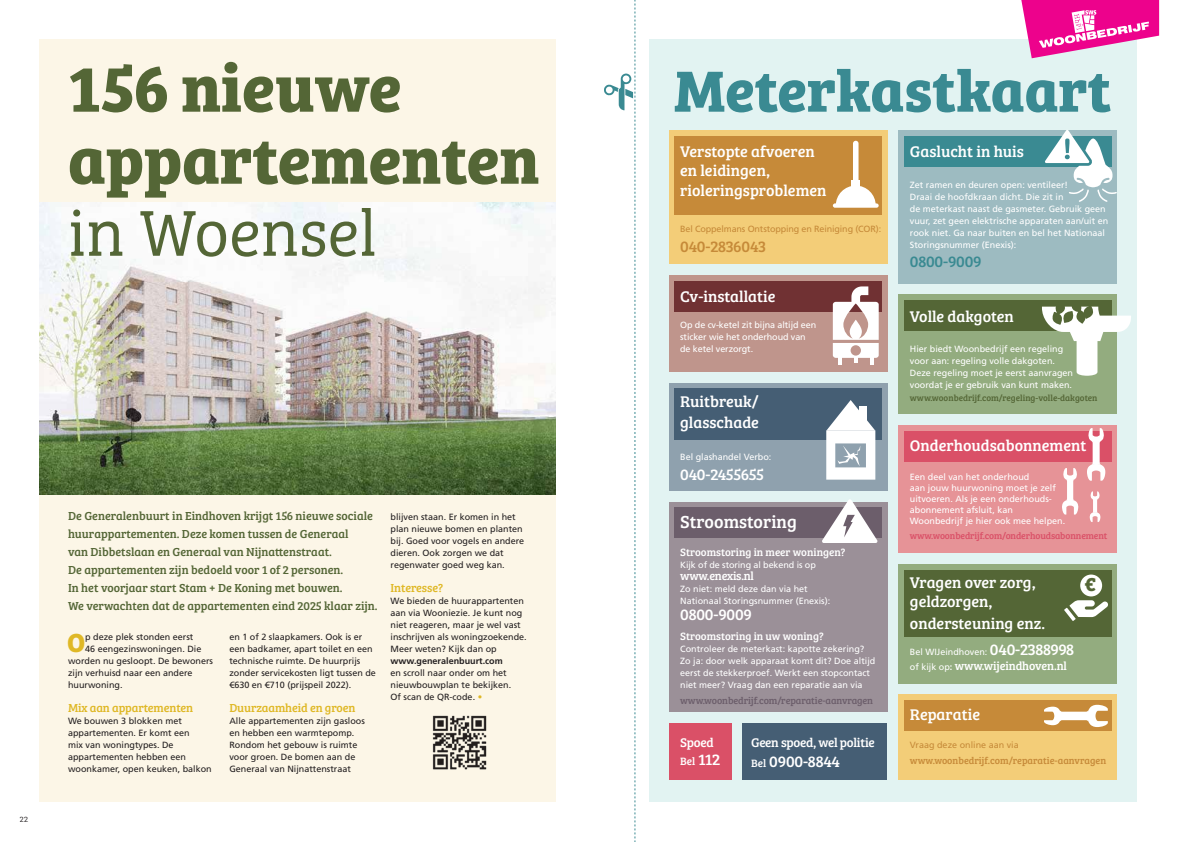
<style>
.page{position:relative;width:1191px;height:842px;background:#fff}
.page>*{position:absolute;margin:0;border:0;box-sizing:border-box;transform-origin:0 0}
.t1{font:700 67px/72px "Bree Serif";color:#546636}
.t2{font:67px "Bree Serif Lt";color:#546636}
.t3{font:700 60px "Bree Serif";color:#3a8a92}
.t4{font:700 27px "Bree Serif";color:#dfb826}
.t5{font:700 20px "Bree Serif";color:#546636}
.t6{font:18px "Bree Serif";color:#fff}
.t7{font:16px/19.6px "Bree Serif";color:#fff}
.t8{font:16px "Bree Serif";letter-spacing:-.01em;color:#c68a39}
.t9{font:16px "Bree Serif";letter-spacing:-.02em;color:#fff}
.t10{font:16px "Bree Serif";letter-spacing:-.01em;color:#3a8a92}
.t11{font:13px "Bree Serif";letter-spacing:-.02em;color:#fff}
.t12{font:12px/18px "Bree Serif";color:#546636}
.t13{font:12px "Bree Serif";letter-spacing:-.01em;color:#dfb826}
.t14{font:12px "Bree Serif";letter-spacing:-.015em;color:#fff}
.t15{font:11px "Bree Serif";color:#fff}
.t16{font:10px "Bree Serif";color:#c68a39}
.t17{font:10px "Bree Serif";letter-spacing:-.01em;color:#6c5e6b}
.t18{font:9.5px "Bree Serif";letter-spacing:-.01em;color:#da5067}
.t19{font:9px/12px "Frutiger LT Std";color:#fff}
.t20{font:9px/12px "Frutiger LT Std";color:#231f20}
.t21{font:9px "Frutiger LT Std";letter-spacing:-.015em;color:#c68a39}
.t22{font:9px "Bree Serif";color:#546636}
.t23{font:700 9px "Frutiger LT Std";color:#231f20}
.t24{font:8px "Bree Serif Lt";color:#231f20}
.s1{color:#dfb826}
.s2{font-size:16px}
.s3{font-size:11px}
.s4{font-family:"Bree Serif";font-size:16px}
.s5{font-family:"Frutiger LT Std";font-size:9px}
.s6{font-family:"Frutiger LT Std";font-weight:700;font-size:9px}
</style>
<div class="page">
<div style="left:40px;top:40px;width:516px;height:762px;background:#fcf6e7"></div>
<img style="left:40px;top:203px;width:516px;height:291px">
<div style="left:649px;top:40px;width:487px;height:762px;background:#e2f3f2"></div>
<div style="left:669px;top:130px;width:218px;height:134px;background:#f3cd78"></div>
<div style="left:669px;top:275px;width:218px;height:96px;background:#bf958c"></div>
<div style="left:669px;top:383px;width:218px;height:107px;background:#8fa1ae"></div>
<div style="left:898px;top:130px;width:218px;height:153px;background:#9dbbc1"></div>
<div style="left:898px;top:295px;width:218px;height:119px;background:#93ac7f"></div>
<div style="left:898px;top:425px;width:218px;height:128px;background:#e69397"></div>
<div style="left:898px;top:564px;width:218px;height:119px;background:#93ac7f"></div>
<div style="left:898px;top:694px;width:218px;height:86px;background:#f3cd78"></div>
<div style="left:669px;top:723px;width:62px;height:57px;background:#da5067"></div>
<div style="left:742px;top:723px;width:145px;height:57px;background:#455e74"></div>
<div style="left:674px;top:136px;width:207px;height:79px;background:#c68a39"></div>
<div style="left:904px;top:136px;width:207px;height:31px;background:#3a8a92"></div>
<div style="left:904px;top:300px;width:207px;height:31px;background:#546636"></div>
<div style="left:903px;top:570px;width:208px;height:66px;background:#546636"></div>
<div style="left:904px;top:431px;width:207px;height:31px;background:#da5067"></div>
<div style="left:904px;top:700px;width:207px;height:31px;background:#c68a39"></div>
<div style="left:833px;top:203px;width:45px;height:5px;background:#fff;border-radius:2px"></div>
<svg style="left:835px;top:141px;width:40px;height:63px"></svg>
<div style="left:674px;top:388px;width:207px;height:52px;background:#455e74"></div>
<svg style="left:1045px;top:130px;width:72px;height:73px"></svg>
<svg style="left:826px;top:400px;width:49px;height:80px"></svg>
<div style="left:859px;top:407px;width:8px;height:15px;background:#fff"></div>
<svg style="left:1087px;top:428px;width:18px;height:53px"></svg>
<svg style="left:1062px;top:468px;width:16px;height:47px"></svg>
<svg style="left:1089px;top:491px;width:11px;height:31px"></svg>
<svg style="left:1044px;top:704px;width:63px;height:23px"></svg>
<svg style="left:1064px;top:574px;width:44px;height:47px"></svg>
<div style="left:669px;top:502px;width:218px;height:209px;background:#9b9098"></div>
<div style="left:674px;top:507px;width:207px;height:31px;background:#6c5e6b"></div>
<svg style="left:822px;top:499px;width:55px;height:44px"></svg>
<div style="left:674px;top:281px;width:207px;height:30px;background:#703133"></div>
<svg style="left:833px;top:286px;width:45px;height:77px"></svg>
<hr style="left:838px;top:353px;width:4px;height:12px;background:#fff">
<svg style="left:1042px;top:300px;width:89px;height:76px"></svg>
<svg style="left:1021px;top:0;width:138px;height:58px"></svg>
<img style="left:432px;top:715px;width:55px;height:55px">
<svg style="left:604px;top:0;width:31px;height:842px"></svg>
<h1 class="t1" style="left:68px;top:48px;width:473px">156 nieuwe appartementen</h1>
<h1 class="t2" style="left:68px;top:185px;width:310px">in Woensel</h1>
<p class="t24" style="left:20px;top:814px;width:10px">22</p>
<p class="t12" style="left:68px;top:506px;width:311px">De Generalenbuurt in Eindhoven krijgt 156 nieuwe sociale huurappartementen. Deze komen tussen de Generaal<br>van Dibbetslaan en Generaal van Nijnattenstraat.<br>De appartementen zijn bedoeld voor 1 of 2 personen.<br>In het voorjaar start Stam + De Koning met bouwen.<br>We verwachten dat de appartementen eind 2025 klaar zijn.</p>
<h3 class="t4" style="left:67px;top:621px;width:20px">O</h3>
<p class="t20" style="left:85px;top:631px;width:110px">p deze plek stonden eerst</p>
<p class="t20" style="left:85px;top:643px;width:118px">46 eengezinswoningen. Die</p>
<p class="t20" style="left:68px;top:655px;width:147px">worden nu gesloopt. De bewoners</p>
<p class="t20" style="left:68px;top:667px;width:126px">zijn verhuisd naar een andere</p>
<p class="t20" style="left:68px;top:679px;width:56px">huurwoning.</p>
<h3 class="t13" style="left:68px;top:699px;width:127px">Mix aan appartementen</h3>
<p class="t20" style="left:68px;top:715px;width:145px">We bouwen 3 blokken met appartementen. Er komt een<br>mix van woningtypes. De appartementen hebben een woonkamer, open keuken, balkon</p>
<p class="t20" style="left:229px;top:631px;width:148px">en 1 of 2 slaapkamers. Ook is er een badkamer, apart toilet en een technische ruimte. De huurprijs zonder servicekosten ligt tussen de €630 en €710 (prijspeil 2022).</p>
<h3 class="t13" style="left:229px;top:699px;width:128px">Duurzaamheid en groen</h3>
<p class="t20" style="left:229px;top:715px;width:137px">Alle appartementen zijn gasloos en hebben een warmtepomp.<br>Rondom het gebouw is ruimte voor groen. De bomen aan de<br>Generaal van Nijnattenstraat</p>
<p class="t20" style="left:390px;top:511px;width:135px">blijven staan. Er komen in het plan nieuwe bomen en planten bij. Goed voor vogels en andere dieren. Ook zorgen we dat regenwater goed weg kan.</p>
<h3 class="t13" style="left:390px;top:579px;width:54px">Interesse?</h3>
<p class="t20" style="left:390px;top:595px;width:138px">We bieden de huurappartenten aan via Wooniezie. Je kunt nog niet reageren, maar je wel vast inschrijven als woningzoekende.<br>Meer weten? Kijk dan op</p>
<p class="t23" style="left:390px;top:655px;width:114px">www.generalenbuurt.com</p>
<p class="t20" style="left:390px;top:667px;width:122px">en scroll naar onder om het nieuwbouwplan te bekijken.<br>Of scan de QR-code. <span class="s1">•</span></p>
<h2 class="t3" style="left:674px;top:44px;width:439px">Meterkastkaart</h2>
<h3 class="t7" style="left:680px;top:140px;width:148px">Verstopte afvoeren en leidingen, rioleringsproblemen</h3>
<p class="t21" style="left:680px;top:223px;width:202px">Bel Coppelmans Ontstopping en Reiniging (COR):</p>
<h3 class="t8" style="left:680px;top:234px;width:88px">040-2836043</h3>
<h3 class="t7" style="left:680px;top:286px;width:97px">Cv-installatie</h3>
<p class="t19" style="left:680px;top:319px;width:137px">Op de cv-ketel zit bijna altijd een sticker wie het onderhoud van de ketel verzorgt.</p>
<h3 class="t7" style="left:680px;top:389px;width:80px;line-height:21.6px">Ruitbreuk/ glasschade</h3>
<p class="t19" style="left:680px;top:451px;width:93px">Bel glashandel Verbo:</p>
<h3 class="t9" style="left:680px;top:462px;width:85px">040-2455655</h3>
<h3 class="t6" style="left:680px;top:508px;width:118px">Stroomstoring</h3>
<p class="t15" style="left:680px;top:544px;width:167px">Stroomstoring in meer woningen?</p>
<p class="t19" style="left:680px;top:559px;width:137px">Kijk of de storing al bekend is op</p>
<h3 class="t14" style="left:680px;top:567px;width:75px">www.enexis.nl</h3>
<p class="t19" style="left:680px;top:583px;width:152px">Zo niet: meld deze dan via het<br>Nationaal Storingsnummer (Enexis):</p>
<h3 class="t7" style="left:680px;top:603px;width:73px">0800-9009</h3>
<p class="t15" style="left:680px;top:628px;width:145px">Stroomstoring in uw woning?</p>
<p class="t19" style="left:680px;top:643px;width:197px">Controleer de meterkast: kapotte zekering?<br>Zo ja: door welk apparaat komt dit? Doe altijd eerst de stekkerproef. Werkt een stopcontact niet meer? Vraag dan een reparatie aan via</p>
<p class="t17" style="left:680px;top:693px;width:194px">www.woonbedrijf.com/reparatie-aanvragen</p>
<h3 class="t11" style="left:680px;top:732px;width:35px">Spoed</h3>
<p class="t15" style="left:680px;top:753px;width:41px">Bel <span class="s2">112</span></p>
<h3 class="t11" style="left:751px;top:732px;width:125px">Geen spoed, wel politie</h3>
<h3 class="t7" style="left:751px;top:750px;width:90px"><span class="s3">Bel</span> 0900-8844</h3>
<h3 class="t7" style="left:910px;top:141px;width:116px">Gaslucht in huis</h3>
<p class="t19" style="left:910px;top:179px;width:200px">Zet ramen en deuren open: ventileer!<br>Draai de hoofdkraan dicht. Die zit in<br>de meterkast naast de gasmeter. Gebruik geen vuur, zet geen elektrische apparaten aan/uit en rook niet. Ga naar buiten en bel het Nationaal Storingsnummer (Enexis):</p>
<h3 class="t10" style="left:910px;top:249px;width:73px">0800-9009</h3>
<h3 class="t7" style="left:910px;top:305px;width:105px">Volle dakgoten</h3>
<p class="t19" style="left:910px;top:343px;width:165px">Hier biedt Woonbedrijf een regeling voor aan: regeling volle dakgoten.<br>Deze regeling moet je eerst aanvragen voordat je er gebruik van kunt maken.</p>
<p class="t22" style="left:910px;top:391px;width:189px">www.woonbedrijf.com/regeling-volle-dakgoten</p>
<h3 class="t7" style="left:910px;top:435px;width:178px">Onderhoudsabonnement</h3>
<p class="t19" style="left:910px;top:471px;width:157px;line-height:11px">Een deel van het onderhoud<br>aan jouw huurwoning moet je zelf uitvoeren. Als je een onderhouds&shy;abonnement afsluit, kan<br>Woonbedrijf je hier ook mee helpen.</p>
<p class="t18" style="left:910px;top:529px;width:199px">www.woonbedrijf.com/onderhoudsabonnement</p>
<h3 class="t7" style="left:910px;top:571px;width:127px">Vragen over zorg, geldzorgen,</h3>
<h3 class="t7" style="left:910px;top:612px;width:137px">ondersteuning enz.</h3>
<p class="t19" style="left:910px;top:646px;width:166px">Bel WIJeindhoven: <span class="s4">040-2388998</span></p>
<h3 class="t14" style="left:910px;top:657px;width:158px"><span class="s5">of kijk op</span><span class="s6">:</span> www.wijeindhoven.nl</h3>
<h3 class="t7" style="left:910px;top:703px;width:72px">Reparatie</h3>
<p class="t21" style="left:910px;top:739px;width:110px">Vraag deze online aan via</p>
<p class="t16" style="left:910px;top:753px;width:198px">www.woonbedrijf.com/reparatie-aanvragen</p>
<h3 class="t5" style="left:1084px;top:569px;width:13px">€</h3>
</div>
